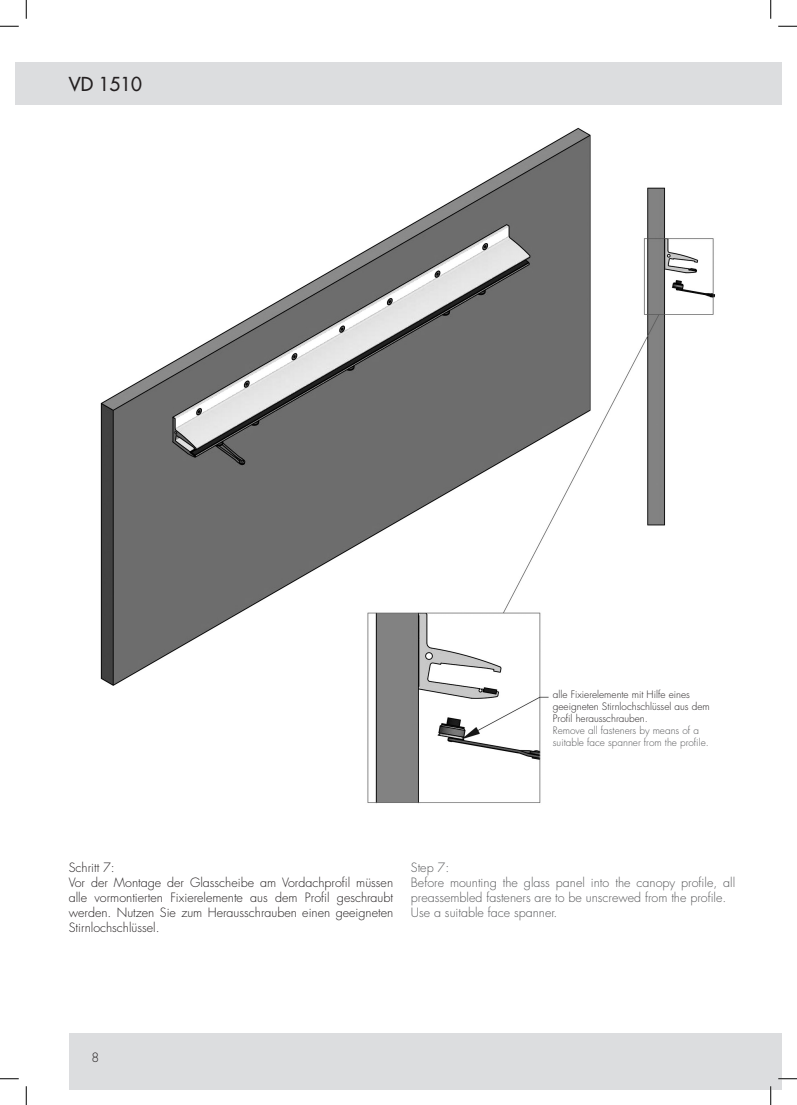
<style>
.page{position:relative;width:797px;height:1105px;background:#fff}
.page>*{position:absolute;margin:0;border:0;box-sizing:border-box;transform-origin:0 0}
.t1{font:18.75px "Futura";color:#231f20}
.t2{font:300 12.5px/15px "Futura";color:#231f20;text-align:justify}
.t3{font:300 12.5px/15px "Futura";color:#57585a}
.t4{font:300 10px/12px "Futura";color:#231f20}
.t5{font:300 10px/12px "Futura";color:#57585a}
</style>
<div class="page">
<div style="left:69px;top:1033px;width:712px;height:56px;background:#dcdddf"></div>
<div style="left:16px;top:62px;width:765px;height:43px;background:#dcdddf"></div>
<img style="left:100px;top:127px;width:616px;height:677px">
<svg style="left:0;top:25px;width:19px;height:2px"></svg>
<svg style="left:778px;top:25px;width:19px;height:2px"></svg>
<svg style="left:0;top:1078px;width:19px;height:1px"></svg>
<svg style="left:778px;top:1078px;width:19px;height:1px"></svg>
<svg style="left:25px;top:0;width:2px;height:19px"></svg>
<svg style="left:25px;top:1086px;width:2px;height:19px"></svg>
<svg style="left:770px;top:0;width:1px;height:19px"></svg>
<svg style="left:770px;top:1086px;width:1px;height:19px"></svg>
<h1 class="t1" style="left:69px;top:72px;width:75px">VD 1510</h1>
<p class="t4" style="left:553px;top:688px;width:158px">alle Fixierelemente mit Hilfe eines geeigneten Stirnlochschlüssel aus dem<br>Profil herausschrauben.</p>
<p class="t5" style="left:553px;top:724px;width:157px">Remove all fasteners by means of a suitable face spanner from the profile.</p>
<p class="t2" style="left:69px;top:860px;width:48px">Schritt 7:</p>
<p class="t2" style="left:69px;top:875px;width:326px">Vor der Montage der Glasscheibe am Vordachprofil müssen alle vormontierten Fixierelemente aus dem Profil geschraubt werden. Nutzen Sie zum Herausschrauben einen geeigneten Stirnlochschlüssel.</p>
<p class="t3" style="left:411px;top:860px;width:40px">Step 7:</p>
<p class="t3" style="left:411px;top:875px;width:326px">Before mounting the glass panel into the canopy profile, all preassembled fasteners are to be unscrewed from the profile.</p>
<p class="t3" style="left:411px;top:905px;width:148px">Use a suitable face spanner.</p>
<p class="t2" style="left:91px;top:1050px;width:9px">8</p>
</div>
